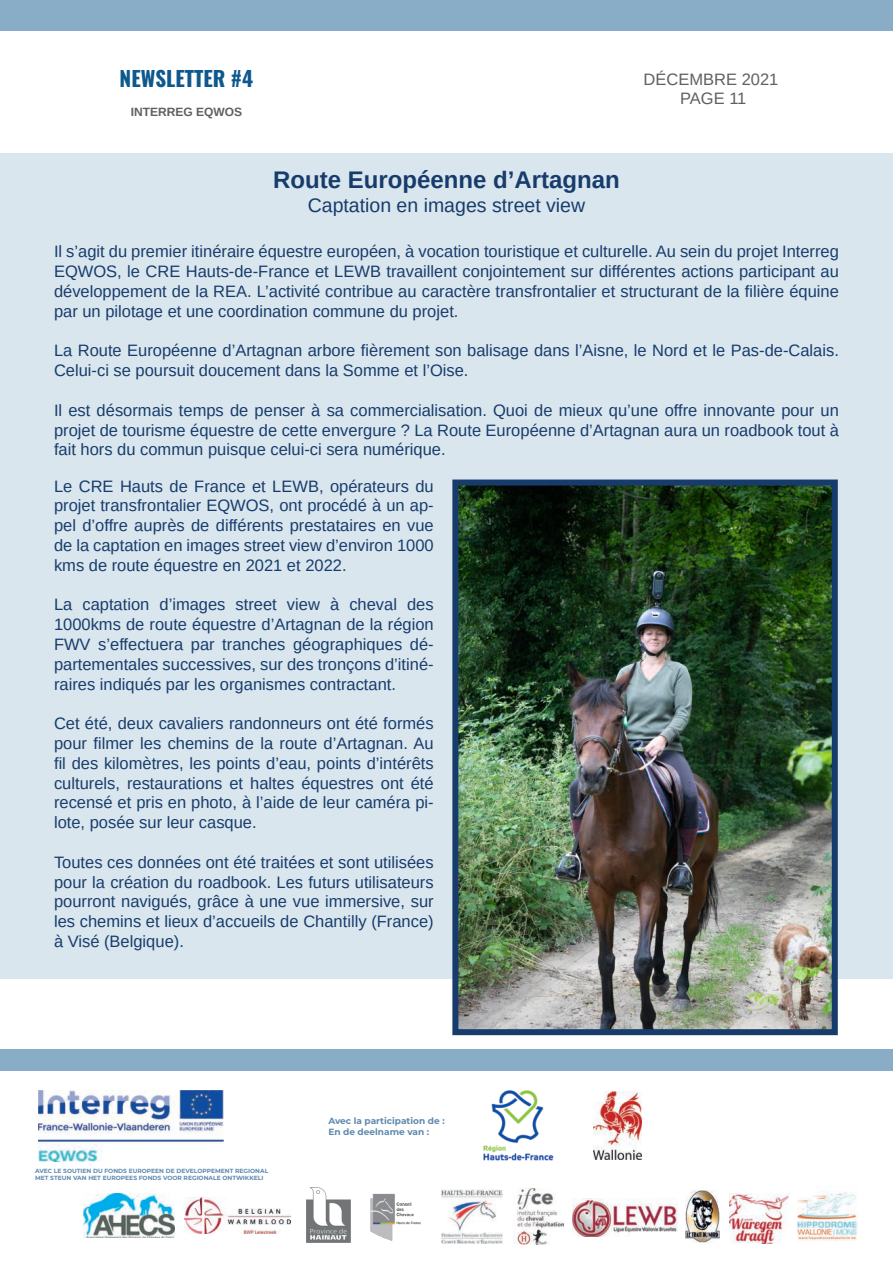
<style>
.page{position:relative;width:893px;height:1263px;background:#fff}
.page>*{position:absolute;margin:0;border:0;box-sizing:border-box;transform-origin:0 0}
.t1{font:700 24px "Arimo";color:#173c6c}
.t2{font:700 21px "Oswald";color:#0e588d}
.t3{font:19.5px "Arimo";color:#173c6c}
.t4{font:16.5px/19.8px "Arimo";color:#173c6c;text-align:justify}
.t5{font:16.5px "Arimo";color:#5d6161}
.t6{font:700 12px "Arimo";color:#5d6161}
.t7{font:700 9px "Montserrat";color:#5e89ae}
.t8{font:700 6px "Montserrat";color:#5e89ae}
</style>
<div class="page">
<div style="left:0;top:1049px;width:893px;height:22px;background:#89adc7"></div>
<div style="left:0;top:0;width:893px;height:30px;background:#89adc7"></div>
<div style="left:0;top:153px;width:893px;height:826px;background:#dae6ee"></div>
<img style="left:39px;top:1091px;width:184px;height:70px">
<img style="left:483px;top:1090px;width:71px;height:71px">
<img style="left:593px;top:1091px;width:48px;height:68px">
<img style="left:83px;top:1194px;width:92px;height:44px">
<img style="left:185px;top:1197px;width:106px;height:37px">
<img style="left:307px;top:1187px;width:44px;height:55px">
<img style="left:442px;top:1189px;width:61px;height:55px">
<img style="left:514px;top:1188px;width:49px;height:56px">
<img style="left:573px;top:1198px;width:104px;height:38px">
<img style="left:685px;top:1191px;width:35px;height:51px">
<img style="left:729px;top:1194px;width:60px;height:49px">
<img style="left:797px;top:1186px;width:61px;height:55px">
<img style="left:370px;top:1193px;width:51px;height:48px">
<img style="left:459px;top:486px;width:372px;height:542px">
<div style="left:452px;top:479px;width:386px;height:556px;border:6px solid #173c6c"></div>
<p class="t2" style="left:120px;top:68px;width:135px">NEWSLETTER #4</p>
<p class="t6" style="left:131px;top:104px;width:113px">INTERREG EQWOS</p>
<p class="t5" style="left:644px;top:68px;width:136px">DÉCEMBRE 2021</p>
<p class="t5" style="left:680px;top:88px;width:68px">PAGE 11</p>
<p class="t1" style="left:273px;top:163px;width:348px">Route Européenne d’Artagnan</p>
<p class="t3" style="left:308px;top:193px;width:279px">Captation en images street view</p>
<p class="t4" style="left:54px;top:242px;width:786px">Il s’agit du premier itinéraire équestre européen, à vocation touristique et culturelle. Au sein du projet Interreg EQWOS, le CRE Hauts-de-France et LEWB travaillent conjointement sur différentes actions participant au développement de la REA. L’activité contribue au caractère transfrontalier et structurant de la filière équine par un pilotage et une coordination commune du projet.</p>
<p class="t4" style="left:54px;top:341px;width:786px">La Route Européenne d’Artagnan arbore fièrement son balisage dans l’Aisne, le Nord et le Pas-de-Calais.<br>Celui-ci se poursuit doucement dans la Somme et l’Oise.</p>
<p class="t4" style="left:54px;top:400px;width:786px">Il est désormais temps de penser à sa commercialisation. Quoi de mieux qu’une offre innovante pour un projet de tourisme équestre de cette envergure ? La Route Européenne d’Artagnan aura un roadbook tout à fait hors du commun puisque celui-ci sera numérique.</p>
<p class="t4" style="left:54px;top:476px;width:381px">Le CRE Hauts de France et LEWB, opérateurs du projet transfrontalier EQWOS, ont procédé à un ap&shy;pel d’offre auprès de différents prestataires en vue de la captation en images street view d’environ 1000 kms de route équestre en 2021 et 2022.</p>
<p class="t4" style="left:54px;top:595px;width:381px">La captation d’images street view à cheval des 1000kms de route équestre d’Artagnan de la région FWV s’effectuera par tranches géographiques dé&shy;partementales successives, sur des tronçons d’itiné&shy;raires indiqués par les organismes contractant.</p>
<p class="t4" style="left:54px;top:714px;width:381px">Cet été, deux cavaliers randonneurs ont été formés pour filmer les chemins de la route d’Artagnan. Au fil des kilomètres, les points d’eau, points d’intérêts culturels, restaurations et haltes équestres ont été recensé et pris en photo, à l’aide de leur caméra pi&shy;lote, posée sur leur casque.</p>
<p class="t4" style="left:54px;top:852px;width:381px">Toutes ces données ont été traitées et sont utilisées pour la création du roadbook. Les futurs utilisateurs pourront navigués, grâce à une vue immersive, sur les chemins et lieux d’accueils de Chantilly (France) à Visé (Belgique).</p>
<p class="t8" style="left:35px;top:1166px;width:235px">AVEC LE SOUTIEN DU FONDS EUROPEEN DE DEVELOPPEMENT REGIONAL</p>
<p class="t8" style="left:35px;top:1173px;width:230px">MET STEUN VAN HET EUROPEES FONDS VOOR REGIONALE ONTWIKKELI</p>
<p class="t7" style="left:328px;top:1115px;width:118px">Avec la participation de :</p>
<p class="t7" style="left:328px;top:1125px;width:102px">En de deelname van :</p>
</div>
